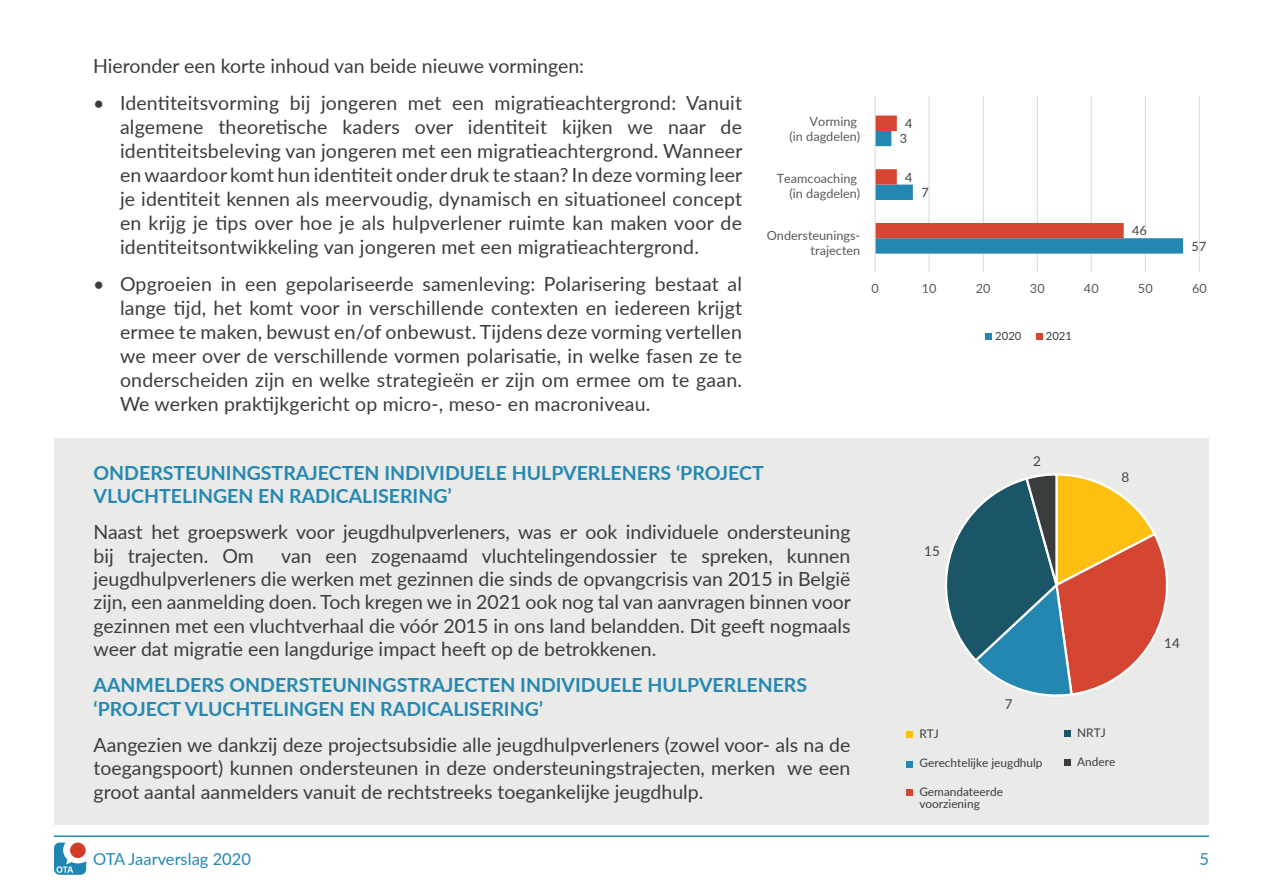
<style>
.page{position:relative;width:1263px;height:893px;background:#fff}
.page>*{position:absolute;margin:0;border:0;box-sizing:border-box;transform-origin:0 0}
.t1{font:19.5px/24px "Lato";color:#393d3e;text-align:justify}
.t2{font:700 19.5px/23.4px "Lato";color:#2488b2}
.t3{font:16.5px "Lato";color:#2488b2}
.t4{font:13.5px "Lato";color:#414141}
.t5{font:12.75px/15.3px "Lato";color:#595a5a;text-align:right}
.t6{font:12.75px "Lato";color:#414141}
.t7{font:11.85px/11.9px "Lato";color:#393c3e}
.t8{font:11.25px "Lato";color:#393c3e}
</style>
<div class="page">
<hr style="left:54px;top:835px;width:1155px;height:2px;background:#2488b2">
<svg style="left:54px;top:843px;width:32px;height:32px"></svg>
<div style="left:70px;top:843px;width:16px;height:15px;background:#d23b27;border-radius:50%"></div>
<div style="left:54px;top:438px;width:1155px;height:387px;background:#eaeae8"></div>
<div style="left:985px;top:333px;width:7px;height:7px;background:#2487b1"></div>
<div style="left:1036px;top:333px;width:7px;height:7px;background:#d44533"></div>
<hr style="left:1199px;top:96px;width:1px;height:176px;background:#dad9d9">
<hr style="left:1145px;top:96px;width:1px;height:176px;background:#dad9d9">
<hr style="left:1091px;top:96px;width:1px;height:176px;background:#dad9d9">
<hr style="left:1037px;top:96px;width:1px;height:176px;background:#dad9d9">
<hr style="left:983px;top:96px;width:1px;height:176px;background:#dad9d9">
<hr style="left:929px;top:96px;width:1px;height:176px;background:#dad9d9">
<svg style="left:876px;top:116px;width:307px;height:138px"></svg>
<hr style="left:875px;top:96px;width:1px;height:176px;background:#dad9d9">
<div style="left:906px;top:731px;width:7px;height:6px;background:#fec010"></div>
<div style="left:1064px;top:730px;width:6px;height:7px;background:#1a5668"></div>
<div style="left:906px;top:761px;width:7px;height:6px;background:#2487b1"></div>
<div style="left:1064px;top:759px;width:6px;height:7px;background:#393d3e"></div>
<div style="left:906px;top:790px;width:7px;height:6px;background:#d44532"></div>
<svg style="left:945px;top:473px;width:223px;height:224px"></svg>
<p class="t1" style="left:93px;top:53px;width:493px">Hieronder een korte inhoud van beide nieuwe vormingen:</p>
<p class="t1" style="left:120px;top:90px;width:624px;text-indent:-27px">• Identiteitsvorming bij jongeren met een migratieachtergrond: Vanuit algemene theoretische kaders over identiteit kijken we naar de identiteitsbeleving van jongeren met een migratieachtergrond. Wanneer en waardoor komt hun identiteit onder druk te staan? In deze vorming leer je identiteit kennen als meervoudig, dynamisch en situationeel concept en krijg je tips over hoe je als hulpverlener ruimte kan maken voor de identiteitsontwikkeling van jongeren met een migratieachtergrond.</p>
<p class="t1" style="left:120px;top:271px;width:623px;text-indent:-27px">• Opgroeien in een gepolariseerde samenleving: Polarisering bestaat al lange tijd, het komt voor in verschillende contexten en iedereen krijgt ermee te maken, bewust en/of onbewust. Tijdens deze vorming vertellen we meer over de verschillende vormen polarisatie, in welke fasen ze te onderscheiden zijn en welke strategieën er zijn om ermee om te gaan.<br>We werken praktijkgericht op micro-, meso- en macroniveau.</p>
<p class="t5" style="left:789px;top:113px;width:72px">Vorming<br>(in dagdelen)</p>
<p class="t6" style="left:905px;top:114px;width:9px">4</p>
<p class="t6" style="left:900px;top:130px;width:9px">3</p>
<p class="t5" style="left:777px;top:170px;width:85px">Teamcoaching (in dagdelen)</p>
<p class="t6" style="left:905px;top:168px;width:9px">4</p>
<p class="t6" style="left:921px;top:183px;width:9px">7</p>
<p class="t5" style="left:767px;top:227px;width:95px">Ondersteunings&shy;trajecten</p>
<p class="t6" style="left:1132px;top:222px;width:16px">46</p>
<p class="t6" style="left:1191px;top:237px;width:16px">57</p>
<p class="t5" style="left:871px;top:280px;width:9px">0</p>
<p class="t5" style="left:922px;top:280px;width:16px">10</p>
<p class="t5" style="left:976px;top:280px;width:16px">20</p>
<p class="t5" style="left:1030px;top:280px;width:16px">30</p>
<p class="t5" style="left:1084px;top:280px;width:16px">40</p>
<p class="t5" style="left:1138px;top:280px;width:16px">50</p>
<p class="t5" style="left:1192px;top:280px;width:16px">60</p>
<p class="t8" style="left:995px;top:328px;width:28px">2020</p>
<p class="t8" style="left:1046px;top:328px;width:28px">2021</p>
<p class="t2" style="left:94px;top:460px;width:672px">ONDERSTEUNINGSTRAJECTEN INDIVIDUELE HULPVERLENERS ‘PROJECT<br>VLUCHTELINGEN EN RADICALISERING’</p>
<p class="t1" style="left:94px;top:519px;width:758px;line-height:23.4px">Naast het groepswerk voor jeugdhulpverleners, was er ook individuele ondersteuning bij trajecten. Om</p>
<p class="t1" style="left:94px;top:543px;width:759px;line-height:23.4px;text-indent:188px">van een zogenaamd vluchtelingendossier te spreken, kunnen jeugdhulpverleners die werken met gezinnen die sinds de opvangcrisis van 2015 in België zijn, een aanmelding doen. Toch kregen we in 2021 ook nog tal van aanvragen binnen voor gezinnen met een vluchtverhaal die vóór 2015 in ons land belandden. Dit geeft nogmaals weer dat migratie een langdurige impact heeft op de betrokkenen.</p>
<p class="t2" style="left:94px;top:673px;width:715px">AANMELDERS ONDERSTEUNINGSTRAJECTEN INDIVIDUELE HULPVERLENERS ‘PROJECT VLUCHTELINGEN EN RADICALISERING’</p>
<p class="t1" style="left:94px;top:732px;width:758px;line-height:23.4px">Aangezien we dankzij deze projectsubsidie alle jeugdhulpverleners (zowel voor- als na de toegangspoort) kunnen ondersteunen in deze ondersteuningstrajecten, merken we een groot aantal aanmelders vanuit de rechtstreeks toegankelijke jeugdhulp.</p>
<p class="t4" style="left:924px;top:542px;width:17px">15</p>
<p class="t4" style="left:1033px;top:451px;width:9px">2</p>
<p class="t4" style="left:1005px;top:694px;width:9px">7</p>
<p class="t4" style="left:1121px;top:467px;width:9px">8</p>
<p class="t7" style="left:919px;top:727px;width:21px">RTJ</p>
<p class="t7" style="left:1077px;top:726px;width:30px">NRTJ</p>
<p class="t7" style="left:919px;top:757px;width:125px">Gerechtelijke jeugdhulp</p>
<p class="t7" style="left:1077px;top:755px;width:40px">Andere</p>
<p class="t7" style="left:919px;top:786px;width:85px">Gemandateerde voorziening</p>
<p class="t4" style="left:1164px;top:634px;width:17px">14</p>
<p class="t3" style="left:93px;top:847px;width:159px">OTA Jaarverslag 2020</p>
<p class="t3" style="left:1199px;top:847px;width:11px">5</p>
</div>
